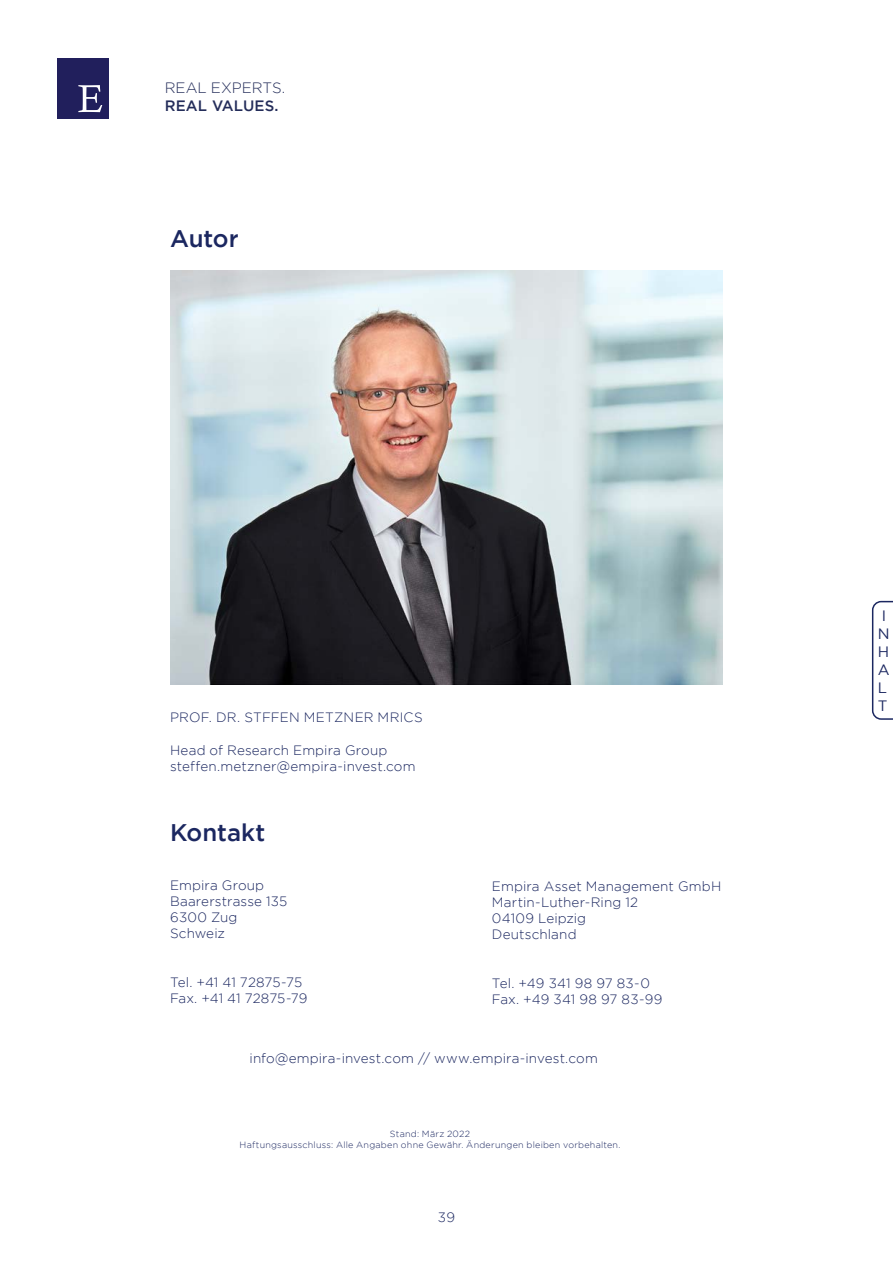
<style>
.page{position:relative;width:893px;height:1263px;background:#fff}
.page>*{position:absolute;margin:0;border:0;box-sizing:border-box;transform-origin:0 0}
.t1{font:500 24px "Gotham";color:#1b2760}
.t2{font:300 15px "Gotham";color:#242d5a}
.t3{font:500 15px "Gotham";letter-spacing:.01em;color:#242d5a}
.t4{font:15px/18px "Gotham";color:#1b2760}
.t5{font:300 13.5px/16.2px "Gotham";letter-spacing:.01em;color:#1b2760}
.t6{font:300 9px/10.8px "Gotham";letter-spacing:.025em;color:#1b2760;text-align:center}
</style>
<div class="page">
<div style="left:57px;top:59px;width:51px;height:60px;background:#211f5c"></div>
<svg style="left:78px;top:85px;width:24px;height:27px"></svg>
<svg style="left:872px;top:601px;width:21px;height:119px"></svg>
<img style="left:170px;top:270px;width:553px;height:414px">
<p class="t2" style="left:165px;top:80px;width:122px">REAL EXPERTS.</p>
<p class="t3" style="left:165px;top:97px;width:115px">REAL VALUES.</p>
<h1 class="t1" style="left:170px;top:225px;width:70px">Autor</h1>
<p class="t5" style="left:170px;top:709px;width:254px">PROF. DR. STFFEN METZNER MRICS</p>
<p class="t5" style="left:170px;top:742px;width:247px">Head of Research Empira Group steffen.metzner@empira-invest.com</p>
<h1 class="t1" style="left:170px;top:819px;width:97px">Kontakt</h1>
<p class="t5" style="left:170px;top:877px;width:119px">Empira Group<br>Baarerstrasse 135<br>6300 Zug<br>Schweiz</p>
<p class="t5" style="left:170px;top:974px;width:139px">Tel. +41 41 72875-75<br>Fax. +41 41 72875-79</p>
<p class="t5" style="left:492px;top:878px;width:231px">Empira Asset Management GmbH<br>Martin-Luther-Ring 12<br>04109 Leipzig<br>Deutschland</p>
<p class="t5" style="left:492px;top:975px;width:172px">Tel. +49 341 98 97 83-0<br>Fax. +49 341 98 97 83-99</p>
<p class="t5" style="left:250px;top:1050px;width:350px">info@empira-invest.com // www.empira-invest.com</p>
<p class="t6" style="left:240px;top:1128px;width:382px">Stand: März 2022<br>Haftungsausschluss: Alle Angaben ohne Gewähr. Änderungen bleiben vorbehalten.</p>
<p class="t5" style="left:438px;top:1208px;width:19px">39</p>
<p class="t4" style="left:878px;top:606px;width:13px">I<br>N<br>H<br>A<br>L<br>T</p>
</div>
